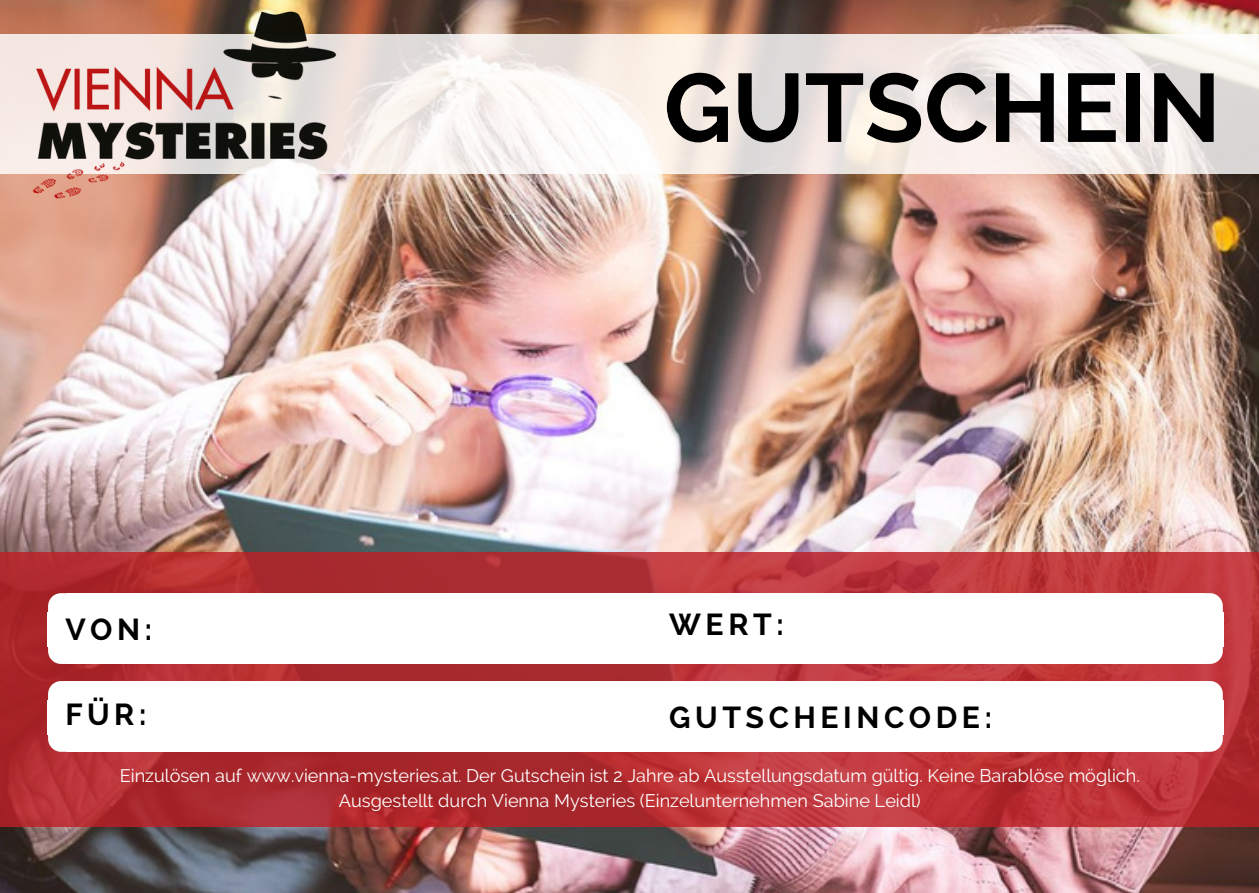
<style>
.page{position:relative;width:1259px;height:893px;background:#fff}
.page>*{position:absolute;margin:0;border:0;box-sizing:border-box;transform-origin:0 0}
.t1{font:700 96.6px "Raleway";color:#000}
.t2{font:700 30.3px "Raleway";letter-spacing:.15em;color:#000}
.t3{font:18px/24.9px "Raleway";color:#fff;text-align:center}
</style>
<div class="page">
<img style="left:0;top:0;width:1259px;height:893px">
<svg style="left:0;top:34px;width:1259px;height:139px"></svg>
<img style="left:20px;top:0;width:325px;height:264px">
<svg style="left:0;top:552px;width:1259px;height:275px;background:#b53035"></svg>
<svg style="left:1203px;top:593px;width:19px;height:20px"></svg>
<div style="left:47px;top:613px;width:1176px;height:34px;background:#fff"></div>
<div style="left:67px;top:593px;width:1136px;height:22px;background:#fff"></div>
<svg style="left:48px;top:593px;width:19px;height:20px"></svg>
<div style="left:67px;top:645px;width:1136px;height:19px;background:#fff"></div>
<svg style="left:48px;top:647px;width:19px;height:17px"></svg>
<svg style="left:1203px;top:647px;width:19px;height:17px"></svg>
<svg style="left:1203px;top:681px;width:19px;height:19px"></svg>
<div style="left:47px;top:700px;width:1176px;height:35px;background:#fff"></div>
<div style="left:67px;top:681px;width:1136px;height:21px;background:#fff"></div>
<svg style="left:48px;top:681px;width:19px;height:19px"></svg>
<div style="left:67px;top:733px;width:1136px;height:19px;background:#fff"></div>
<svg style="left:48px;top:735px;width:19px;height:17px"></svg>
<svg style="left:1203px;top:735px;width:19px;height:17px"></svg>
<h2 class="t2" style="left:65px;top:611px;width:88px">VON:</h2>
<h2 class="t2" style="left:65px;top:697px;width:83px">FÜR:</h2>
<h1 class="t1" style="left:663px;top:51px;width:558px">GUTSCHEIN</h1>
<h2 class="t2" style="left:669px;top:607px;width:116px">WERT:</h2>
<h2 class="t2" style="left:669px;top:699px;width:324px">GUTSCHEINCODE:</h2>
<p class="t3" style="left:120px;top:763px;width:1021px">Einzulösen auf www.vienna-mysteries.at. Der Gutschein ist 2 Jahre ab Ausstellungsdatum gültig. Keine Barablöse möglich.<br>Ausgestellt durch Vienna Mysteries (Einzelunternehmen Sabine Leidl)</p>
</div>
